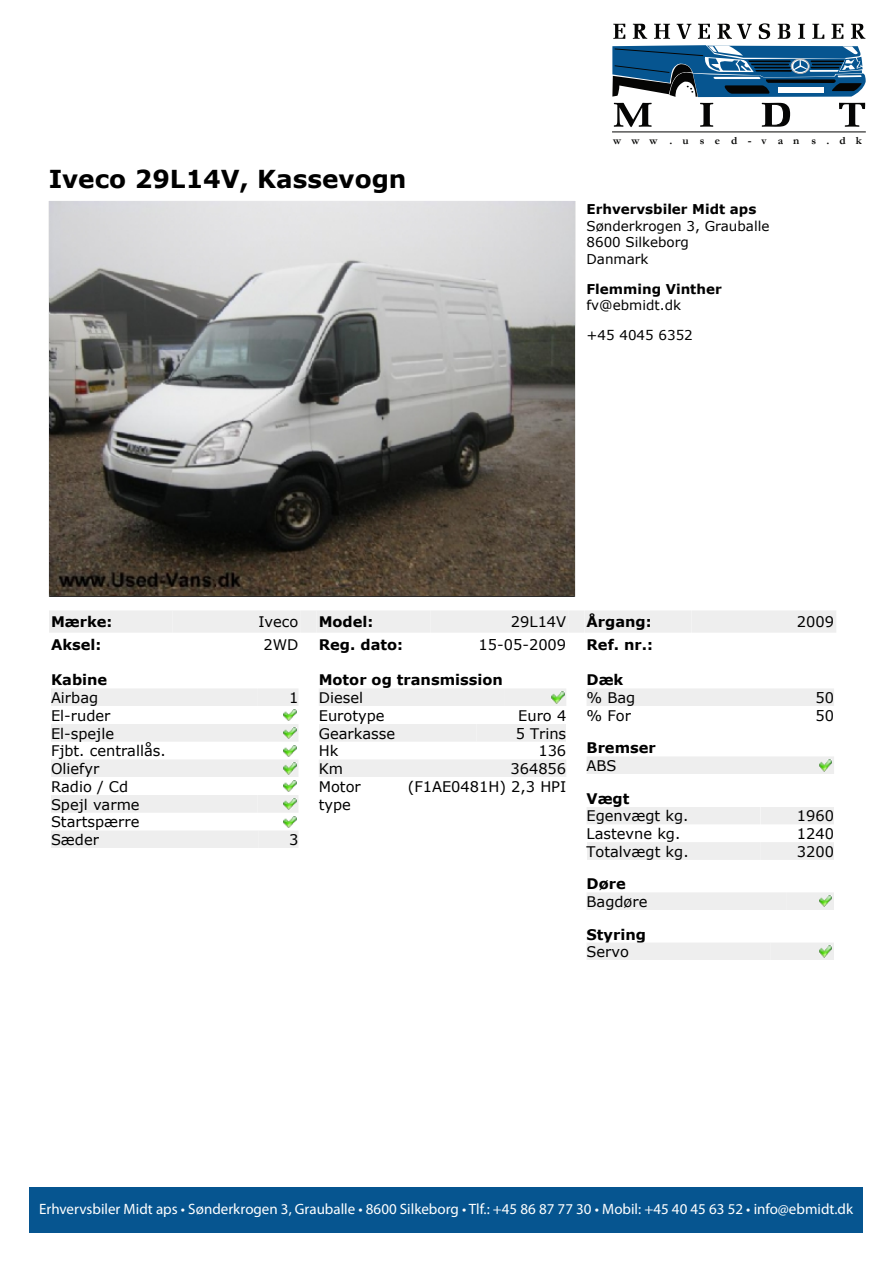
<style>
.page{position:relative;width:893px;height:1263px;background:#fff}
.page>*{position:absolute;margin:0;border:0;box-sizing:border-box;transform-origin:0 0}
.t1{font:700 24.75px "Verdana";color:#000}
.t2{font:15px "Myriad Pro";color:#fff}
.t3{font:14.7px/17.7px "Verdana";color:#000}
.t4{font:700 14.7px "Verdana";color:#000}
.t5{font:13.5px/16.4px "Verdana";color:#000}
.t6{font:700 13.5px "Verdana";color:#000}
.t7{font:700 11.1px "Garamond";letter-spacing:.9em;color:#050504}
</style>
<div class="page">
<svg style="left:613px;top:24px;width:12px;height:15px"></svg>
<svg style="left:633px;top:24px;width:14px;height:15px"></svg>
<svg style="left:654px;top:24px;width:16px;height:15px"></svg>
<svg style="left:677px;top:24px;width:14px;height:15px"></svg>
<svg style="left:698px;top:24px;width:12px;height:15px"></svg>
<svg style="left:759px;top:23px;width:11px;height:16px"></svg>
<svg style="left:798px;top:24px;width:7px;height:15px"></svg>
<svg style="left:812px;top:24px;width:12px;height:15px"></svg>
<svg style="left:831px;top:24px;width:12px;height:15px"></svg>
<svg style="left:851px;top:24px;width:14px;height:15px"></svg>
<svg style="left:614px;top:103px;width:38px;height:24px"></svg>
<svg style="left:700px;top:103px;width:13px;height:24px"></svg>
<svg style="left:762px;top:103px;width:28px;height:24px"></svg>
<svg style="left:839px;top:103px;width:26px;height:24px"></svg>
<svg style="left:612px;top:45px;width:254px;height:52px;background:#36678c"></svg>
<hr style="left:612px;top:131px;width:254px;height:1px;background:#050504">
<svg style="left:717px;top:24px;width:35px;height:15px"></svg>
<svg style="left:778px;top:24px;width:12px;height:15px"></svg>
<div style="left:29px;top:1187px;width:834px;height:46px;background:#065590"></div>
<div style="left:49px;top:610px;width:123px;height:23px;background:#eee"></div>
<div style="left:172px;top:610px;width:129px;height:23px;background:#eee"></div>
<div style="left:301px;top:610px;width:15px;height:23px;background:#eee"></div>
<div style="left:316px;top:610px;width:114px;height:23px;background:#eee"></div>
<div style="left:430px;top:610px;width:138px;height:23px;background:#eee"></div>
<div style="left:568px;top:610px;width:16px;height:23px;background:#eee"></div>
<svg style="left:49px;top:201px;width:527px;height:396px;background:#827f7b"></svg>
<div style="left:584px;top:610px;width:107px;height:23px;background:#eee"></div>
<div style="left:691px;top:610px;width:145px;height:23px;background:#eee"></div>
<div style="left:51px;top:688px;width:207px;height:18px;background:#eee"></div>
<div style="left:258px;top:688px;width:40px;height:18px;background:#eee"></div>
<svg style="left:284px;top:709px;width:12px;height:12px"></svg>
<div style="left:51px;top:724px;width:201px;height:18px;background:#eee"></div>
<div style="left:252px;top:724px;width:46px;height:18px;background:#eee"></div>
<svg style="left:284px;top:727px;width:12px;height:11px"></svg>
<svg style="left:284px;top:745px;width:12px;height:11px"></svg>
<div style="left:51px;top:759px;width:190px;height:18px;background:#eee"></div>
<div style="left:241px;top:759px;width:57px;height:18px;background:#eee"></div>
<svg style="left:284px;top:763px;width:12px;height:11px"></svg>
<svg style="left:284px;top:780px;width:12px;height:12px"></svg>
<div style="left:51px;top:795px;width:206px;height:18px;background:#eee"></div>
<div style="left:257px;top:795px;width:41px;height:18px;background:#eee"></div>
<svg style="left:284px;top:798px;width:12px;height:12px"></svg>
<svg style="left:284px;top:816px;width:12px;height:11px"></svg>
<div style="left:51px;top:830px;width:207px;height:18px;background:#eee"></div>
<div style="left:258px;top:830px;width:40px;height:18px;background:#eee"></div>
<div style="left:319px;top:688px;width:186px;height:18px;background:#eee"></div>
<div style="left:505px;top:688px;width:61px;height:18px;background:#eee"></div>
<svg style="left:552px;top:692px;width:12px;height:11px"></svg>
<div style="left:319px;top:724px;width:157px;height:18px;background:#eee"></div>
<div style="left:476px;top:724px;width:90px;height:18px;background:#eee"></div>
<div style="left:319px;top:759px;width:75px;height:18px;background:#eee"></div>
<div style="left:394px;top:759px;width:172px;height:18px;background:#eee"></div>
<div style="left:587px;top:688px;width:173px;height:18px;background:#eee"></div>
<div style="left:760px;top:688px;width:74px;height:18px;background:#eee"></div>
<div style="left:587px;top:756px;width:166px;height:18px;background:#eee"></div>
<div style="left:753px;top:756px;width:81px;height:18px;background:#eee"></div>
<svg style="left:819px;top:760px;width:13px;height:11px"></svg>
<div style="left:587px;top:807px;width:173px;height:17px;background:#eee"></div>
<div style="left:760px;top:807px;width:74px;height:17px;background:#eee"></div>
<div style="left:587px;top:842px;width:173px;height:18px;background:#eee"></div>
<div style="left:760px;top:842px;width:74px;height:18px;background:#eee"></div>
<div style="left:587px;top:892px;width:199px;height:18px;background:#eee"></div>
<div style="left:786px;top:892px;width:48px;height:18px;background:#eee"></div>
<svg style="left:819px;top:896px;width:13px;height:11px"></svg>
<div style="left:587px;top:942px;width:184px;height:18px;background:#eee"></div>
<div style="left:771px;top:942px;width:63px;height:18px;background:#eee"></div>
<svg style="left:819px;top:946px;width:13px;height:11px"></svg>
<h1 class="t1" style="left:49px;top:163px;width:359px">Iveco 29L14V, Kassevogn</h1>
<p class="t7" style="left:613px;top:133px;width:250px">www .used-van s.dk</p>
<p class="t6" style="left:586px;top:201px;width:171px">Erhvervsbiler Midt aps</p>
<p class="t5" style="left:586px;top:217px;width:184px">Sønderkrogen 3, Grauballe<br>8600 Silkeborg<br>Danmark</p>
<p class="t6" style="left:586px;top:280px;width:137px">Flemming Vinther</p>
<p class="t5" style="left:586px;top:296px;width:96px">fv@ebmidt.dk</p>
<p class="t5" style="left:586px;top:326px;width:108px">+45 4045 6352</p>
<p class="t4" style="left:51px;top:613px;width:63px">Mærke:</p>
<p class="t3" style="left:258px;top:613px;width:41px">Iveco</p>
<p class="t4" style="left:319px;top:613px;width:56px">Model:</p>
<p class="t3" style="left:511px;top:613px;width:57px">29L14V</p>
<p class="t4" style="left:587px;top:613px;width:67px">Årgang:</p>
<p class="t3" style="left:797px;top:613px;width:39px">2009</p>
<p class="t4" style="left:51px;top:635px;width:52px">Aksel:</p>
<p class="t3" style="left:263px;top:635px;width:36px">2WD</p>
<p class="t4" style="left:319px;top:635px;width:86px">Reg. dato:</p>
<p class="t3" style="left:479px;top:635px;width:89px">15-05-2009</p>
<p class="t4" style="left:587px;top:635px;width:68px">Ref. nr.:</p>
<p class="t4" style="left:51px;top:671px;width:58px">Kabine</p>
<p class="t3" style="left:51px;top:688px;width:49px">Airbag</p>
<p class="t3" style="left:289px;top:688px;width:11px">1</p>
<p class="t3" style="left:51px;top:706px;width:116px">El-ruder<br>El-spejle<br>Fjbt. centrallås.<br>Oliefyr<br>Radio / Cd<br>Spejl varme<br>Startspærre<br>Sæder</p>
<p class="t4" style="left:319px;top:671px;width:186px">Motor og transmission</p>
<p class="t3" style="left:319px;top:688px;width:67px">Diesel<br>Eurotype</p>
<p class="t4" style="left:587px;top:671px;width:38px">Dæk</p>
<p class="t3" style="left:587px;top:688px;width:50px">% Bag</p>
<p class="t3" style="left:815px;top:688px;width:20px">50</p>
<p class="t3" style="left:587px;top:706px;width:46px">% For</p>
<p class="t3" style="left:815px;top:706px;width:20px">50</p>
<p class="t4" style="left:587px;top:738px;width:71px">Bremser</p>
<p class="t3" style="left:587px;top:756px;width:31px">ABS</p>
<p class="t4" style="left:587px;top:789px;width:44px">Vægt</p>
<p class="t3" style="left:587px;top:807px;width:104px">Egenvægt kg.</p>
<p class="t3" style="left:797px;top:807px;width:39px">1960</p>
<p class="t3" style="left:587px;top:824px;width:95px">Lastevne kg.</p>
<p class="t3" style="left:797px;top:824px;width:39px">1240</p>
<p class="t3" style="left:587px;top:842px;width:104px">Totalvægt kg.</p>
<p class="t3" style="left:797px;top:842px;width:39px">3200</p>
<p class="t4" style="left:587px;top:874px;width:41px">Døre</p>
<p class="t3" style="left:587px;top:892px;width:62px">Bagdøre</p>
<p class="t4" style="left:587px;top:925px;width:61px">Styring</p>
<p class="t3" style="left:587px;top:942px;width:44px">Servo</p>
<p class="t3" style="left:518px;top:706px;width:50px">Euro 4</p>
<p class="t3" style="left:319px;top:724px;width:78px">Gearkasse</p>
<p class="t3" style="left:516px;top:724px;width:52px">5 Trins</p>
<p class="t3" style="left:319px;top:742px;width:21px">Hk</p>
<p class="t3" style="left:538px;top:742px;width:29px">136</p>
<p class="t3" style="left:319px;top:759px;width:26px">Km</p>
<p class="t3" style="left:510px;top:759px;width:57px">364856</p>
<p class="t3" style="left:319px;top:777px;width:44px">Motor type</p>
<p class="t3" style="left:408px;top:777px;width:160px">(F1AE0481H) 2,3 HPI</p>
<p class="t3" style="left:289px;top:830px;width:11px">3</p>
<p class="t2" style="left:39px;top:1199px;width:815px">Erhvervsbiler Midt aps • Sønderkrogen 3, Grauballe • 8600 Silkeborg • Tlf.: +45 86 87 77 30 • Mobil: +45 40 45 63 52 • info@ebmidt.dk</p>
</div>
